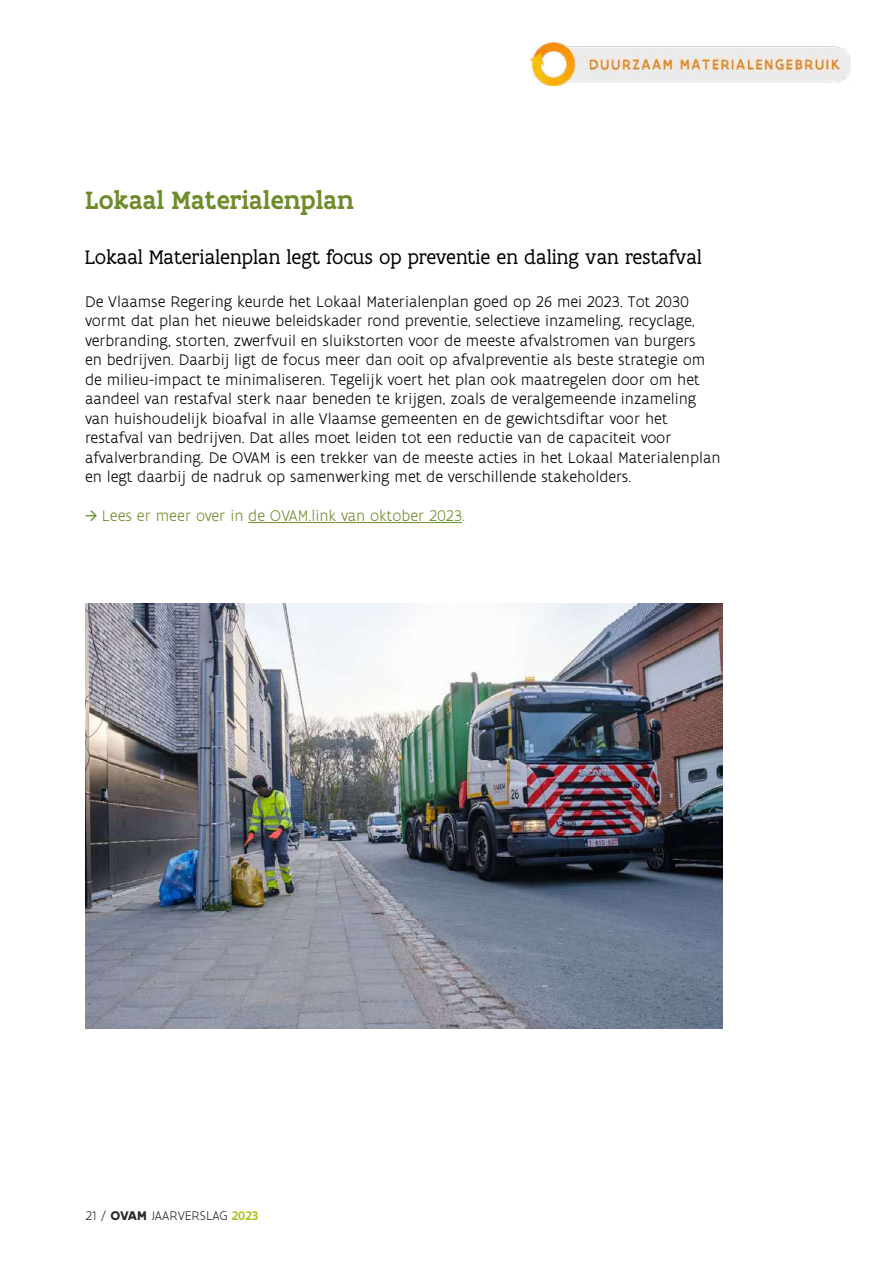
<style>
.page{position:relative;width:893px;height:1263px;background:#fff}
.page>*{position:absolute;margin:0;border:0;box-sizing:border-box;transform-origin:0 0}
.t1{font:500 27px "Flanders Art Serif";color:#6f8c2b}
.t2{font:21px "Flanders Art Serif";color:#000}
.t3{font:300 16.5px/19.5px "Flanders Art Sans";color:#000}
.t4{font:300 16.5px "Flanders Art Sans";color:#6f8c2b}
.t5{font:300 13.5px "Flanders Art Sans";color:#282828}
.s1{font-family:"Galano Grotesque";font-weight:400}
.s2{font-weight:700}
.s3{font-weight:500;color:#a2c61c}
</style>
<div class="page">
<hr style="left:248px;top:522px;width:214px;height:1px;background:#6f8c2b">
<img style="left:530px;top:43px;width:320px;height:42px">
<img style="left:86px;top:603px;width:637px;height:425px">
<h1 class="t1" style="left:85px;top:183px;width:270px">Lokaal Materialenplan</h1>
<p class="t2" style="left:85px;top:245px;width:618px">Lokaal Materialenplan legt focus op preventie en daling van restafval</p>
<p class="t3" style="left:85px;top:292px;width:637px">De Vlaamse Regering keurde het Lokaal Materialenplan goed op 26 mei 2023. Tot 2030 vormt dat plan het nieuwe beleidskader rond preventie, selectieve inzameling, recyclage, verbranding, storten, zwerfvuil en sluikstorten voor de meeste afvalstromen van burgers<br>en bedrijven. Daarbij ligt de focus meer dan ooit op afvalpreventie als beste strategie om de milieu-impact te minimaliseren. Tegelijk voert het plan ook maatregelen door om het aandeel van restafval sterk naar beneden te krijgen, zoals de veralgemeende inzameling van huishoudelijk bioafval in alle Vlaamse gemeenten en de gewichtsdiftar voor het restafval van bedrijven. Dat alles moet leiden tot een reductie van de capaciteit voor afvalverbranding. De OVAM is een trekker van de meeste acties in het Lokaal Materialenplan en legt daarbij de nadruk op samenwerking met de verschillende stakeholders.</p>
<p class="t4" style="left:85px;top:506px;width:381px"><span class="s1">→</span> Lees er meer over in de OVAM.link van oktober 2023.</p>
<p class="t5" style="left:86px;top:1208px;width:174px">21 / <span class="s2">OVAM</span> JAARVERSLAG <span class="s3">2023</span></p>
</div>
